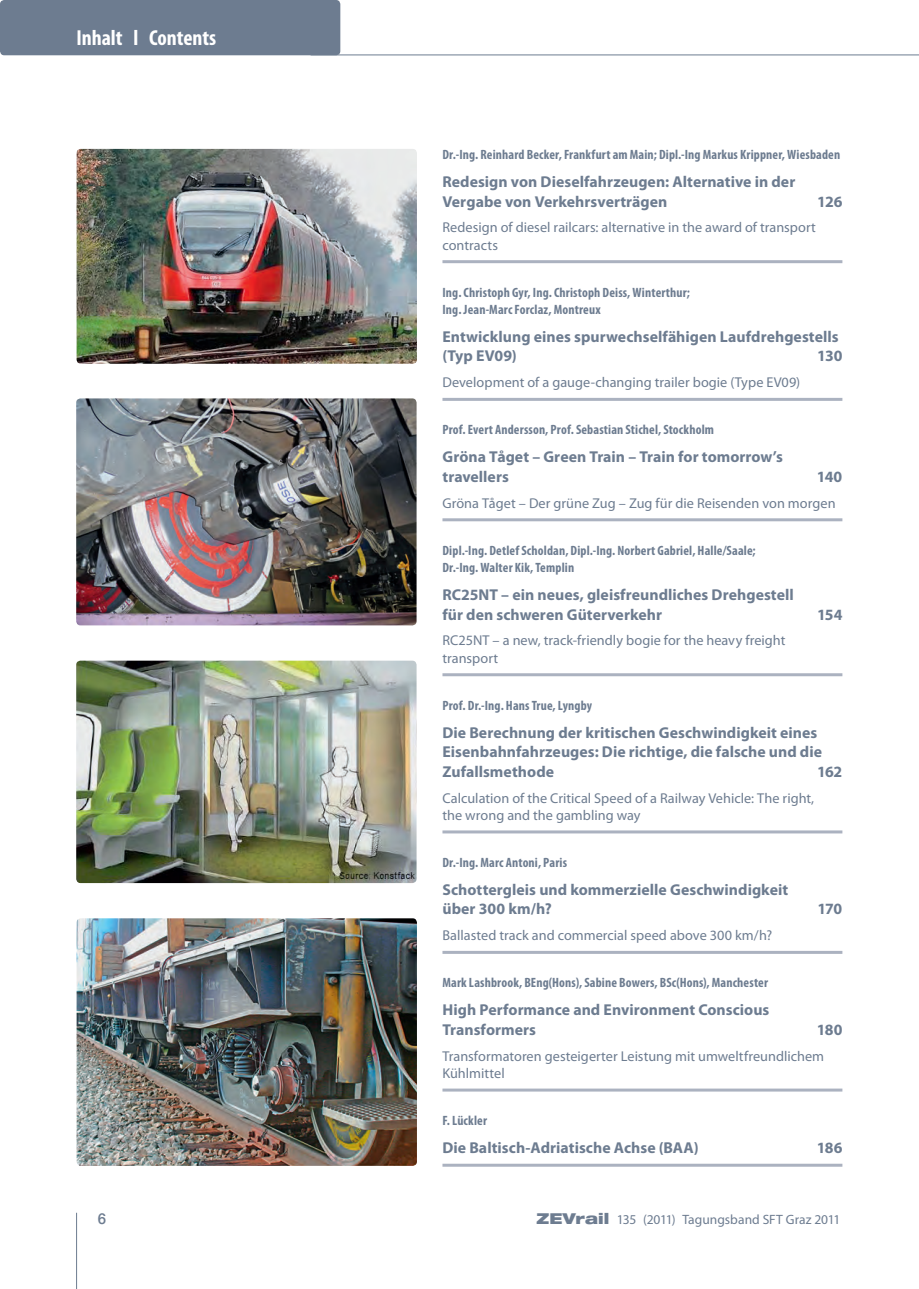
<style>
.page{position:relative;width:919px;height:1289px;background:#fff}
.page>*{position:absolute;margin:0;border:0;box-sizing:border-box;transform-origin:0 0}
.t1{font:700 condensed 21.75px "Myriad Pro";color:#fff}
.t2{font:700 15.75px/19.5px "Myriad Pro";color:#6d7c90}
.t3{font:500 15px "Helvetica Neue";color:#6d7c90}
.t4{font:14.25px/17.2px "Myriad Pro";color:#6d7c90}
.t5{font:700 condensed 13.5px/17.2px "Myriad Pro";letter-spacing:.01em;color:#6d7c90}
.t6{font:13.5px "Myriad Pro";color:#6d7c90}
.s1{font-family:"Helvetica Neue LT Std";font-weight:900;font-stretch:expanded;font-size:15px}
</style>
<div class="page">
<hr style="left:310px;top:55px;width:608px;height:1px;background:#6d7c90">
<hr style="left:76px;top:1212px;width:1px;height:76px;background:#6d7c90">
<div style="left:0;top:0;width:340px;height:55px;background:#6d7c90;border-radius:4px"></div>
<hr style="left:442px;top:260px;width:400px;height:3px;background:#abb2c0">
<hr style="left:442px;top:398px;width:400px;height:3px;background:#abb2c0">
<hr style="left:442px;top:518px;width:400px;height:3px;background:#abb2c0">
<hr style="left:442px;top:673px;width:400px;height:3px;background:#abb2c0">
<hr style="left:442px;top:830px;width:400px;height:3px;background:#abb2c0">
<hr style="left:442px;top:950px;width:400px;height:3px;background:#abb2c0">
<hr style="left:442px;top:1088px;width:400px;height:3px;background:#abb2c0">
<hr style="left:442px;top:1163px;width:400px;height:3px;background:#abb2c0">
<img style="left:76px;top:398px;width:340px;height:227px">
<img style="left:77px;top:149px;width:340px;height:215px">
<img style="left:77px;top:918px;width:340px;height:247px">
<img style="left:76px;top:660px;width:340px;height:223px">
<h1 class="t1" style="left:77px;top:24px;width:141px">Inhalt l Contents</h1>
<p class="t5" style="left:442px;top:146px;width:399px">Dr.-Ing. Reinhard Becker, Frankfurt am Main; Dipl.-Ing Markus Krippner, Wiesbaden</p>
<p class="t2" style="left:442px;top:171px;width:354px">Redesign von Dieselfahrzeugen: Alternative in der<br>Vergabe von Verkehrsverträgen</p>
<p class="t2" style="left:817px;top:191px;width:27px">126</p>
<p class="t4" style="left:442px;top:219px;width:375px">Redesign of diesel railcars: alternative in the award of transport contracts</p>
<p class="t5" style="left:442px;top:283px;width:249px">Ing. Christoph Gyr, Ing. Christoph Deiss, Winterthur;<br>Ing. Jean-Marc Forclaz, Montreux</p>
<p class="t2" style="left:442px;top:326px;width:397px">Entwicklung eines spurwechselfähigen Laufdrehgestells (Typ EV09)</p>
<p class="t2" style="left:817px;top:346px;width:27px">130</p>
<p class="t4" style="left:442px;top:373px;width:359px">Development of a gauge-changing trailer bogie (Type EV09)</p>
<p class="t5" style="left:442px;top:421px;width:273px">Prof. Evert Andersson, Prof. Sebastian Stichel, Stockholm</p>
<p class="t2" style="left:442px;top:447px;width:342px">Gröna Tåget – Green Train – Train for tomorrow’s travellers</p>
<p class="t2" style="left:816px;top:466px;width:27px">140</p>
<p class="t4" style="left:442px;top:494px;width:394px">Gröna Tåget – Der grüne Zug – Zug für die Reisenden von morgen</p>
<p class="t5" style="left:442px;top:541px;width:315px">Dipl.-Ing. Detlef Scholdan, Dipl.-Ing. Norbert Gabriel, Halle/Saale;<br>Dr.-Ing. Walter Kik, Templin</p>
<p class="t2" style="left:442px;top:584px;width:353px">RC25NT – ein neues, gleisfreundliches Drehgestell für den schweren Güterverkehr</p>
<p class="t2" style="left:817px;top:604px;width:27px">154</p>
<p class="t4" style="left:442px;top:631px;width:344px">RC25NT – a new, track-friendly bogie for the heavy freight transport</p>
<p class="t5" style="left:442px;top:696px;width:151px">Prof. Dr.-Ing. Hans True, Lyngby</p>
<p class="t2" style="left:442px;top:722px;width:381px">Die Berechnung der kritischen Geschwindigkeit eines<br>Eisenbahnfahrzeuges: Die richtige, die falsche und die<br>Zufallsmethode</p>
<p class="t2" style="left:817px;top:761px;width:27px">162</p>
<p class="t4" style="left:442px;top:789px;width:373px">Calculation of the Critical Speed of a Railway Vehicle: The right, the wrong and the gambling way</p>
<p class="t5" style="left:442px;top:853px;width:126px">Dr.-Ing. Marc Antoni, Paris</p>
<p class="t2" style="left:442px;top:879px;width:347px">Schottergleis und kommerzielle Geschwindigkeit über 300 km/h?</p>
<p class="t2" style="left:817px;top:898px;width:26px">170</p>
<p class="t4" style="left:442px;top:926px;width:331px">Ballasted track and commercial speed above 300 km/h?</p>
<p class="t5" style="left:442px;top:974px;width:327px">Mark Lashbrook, BEng(Hons), Sabine Bowers, BSc(Hons), Manchester</p>
<p class="t2" style="left:442px;top:999px;width:328px">High Performance and Environment Conscious<br>Transformers</p>
<p class="t2" style="left:816px;top:1019px;width:27px">180</p>
<p class="t4" style="left:442px;top:1047px;width:383px">Transformatoren gesteigerter Leistung mit umweltfreundlichem<br>Kühlmittel</p>
<p class="t5" style="left:442px;top:1111px;width:46px">F. Lückler</p>
<p class="t2" style="left:442px;top:1137px;width:258px">Die Baltisch-Adriatische Achse (BAA)</p>
<p class="t2" style="left:816px;top:1137px;width:27px">186</p>
<p class="t3" style="left:98px;top:1209px;width:10px">6</p>
<p class="t6" style="left:536px;top:1210px;width:305px"><span class="s1">ZEVrail</span> 135 (2011) Tagungsband SFT Graz 2011</p>
</div>
